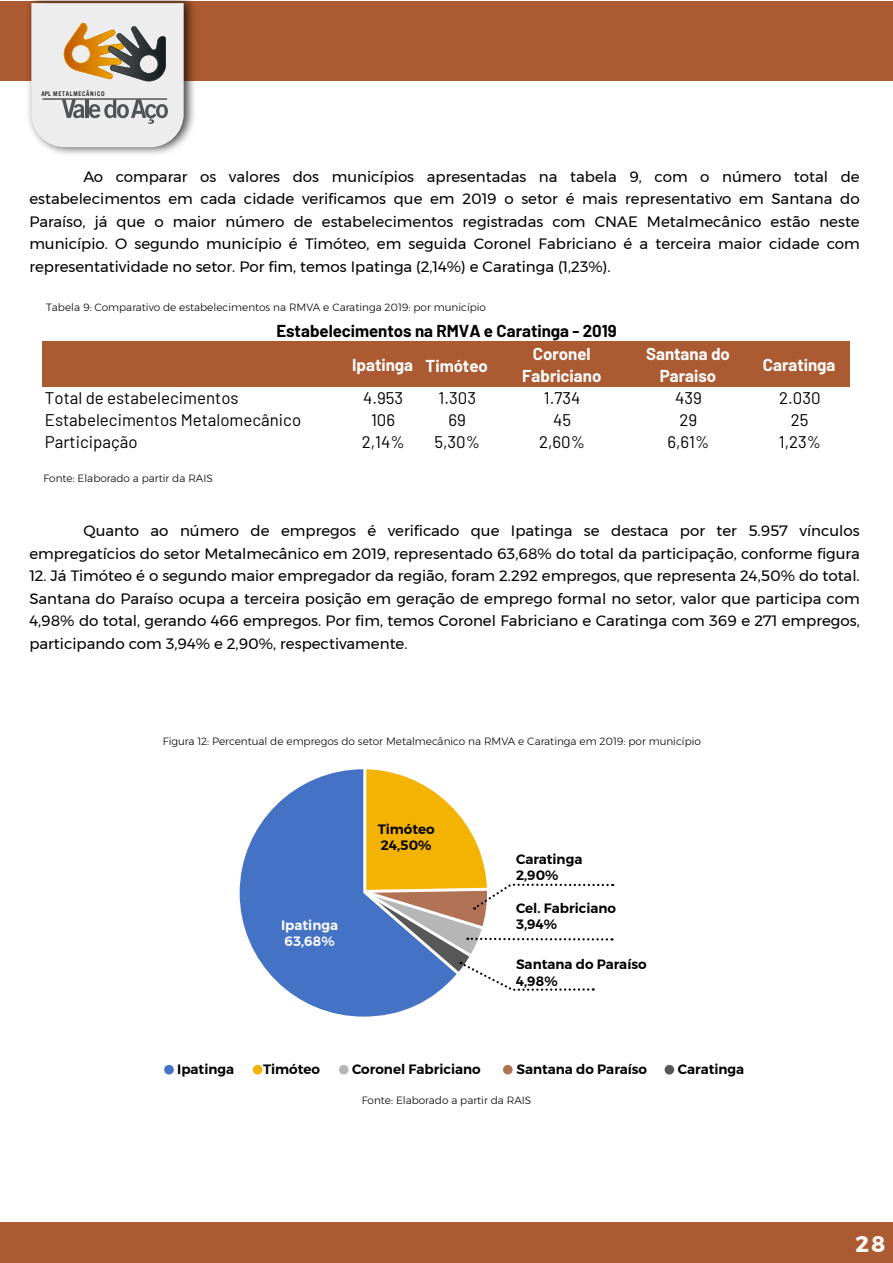
<style>
.page{position:relative;width:893px;height:1263px;background:#fff}
.page>*{position:absolute;margin:0;border:0;box-sizing:border-box;transform-origin:0 0}
.t1{font:700 22.5px "Montserrat";color:#f6f6f6}
.t2{font:16.8px "Barlow";color:#000}
.t3{font:700 16.8px/22.2px "Barlow";color:#fff;text-align:center}
.t4{font:700 16.8px "Barlow";color:#000}
.t5{font:15px/22.5px "Montserrat";color:#000;text-align:justify}
.t6{font:600 13.5px/16.2px "Montserrat";color:#000}
.t7{font:600 13.5px/16.2px "Montserrat";color:#fff}
.t8{font:300 10.5px "Montserrat";color:#000}
.t9{font:700 condensed 6.45px "Trade Gothic Next LT Pro";letter-spacing:.115em;color:#1d1d1b}
</style>
<div class="page">
<div style="left:0;top:1px;width:893px;height:80px;background:#ac5a31"></div>
<div style="left:0;top:1222px;width:893px;height:41px;background:#ac5a31"></div>
<img style="left:28px;top:0;width:167px;height:155px">
<svg style="left:31px;top:3px;width:153px;height:144px;background:#d5cfc6"></svg>
<hr style="left:42px;top:98px;width:125px;height:2px;background:#575756">
<svg style="left:239px;top:771px;width:199px;height:246px;fill:#4472c4"></svg>
<svg style="left:341px;top:769px;width:272px;height:223px"></svg>
<div style="left:164px;top:1065px;width:10px;height:9px;background:#4472c4;border-radius:50%"></div>
<div style="left:253px;top:1065px;width:9px;height:9px;background:#f4b300;border-radius:50%"></div>
<div style="left:339px;top:1065px;width:10px;height:9px;background:#b7b6b6;border-radius:50%"></div>
<div style="left:503px;top:1065px;width:10px;height:9px;background:#b27256;border-radius:50%"></div>
<div style="left:665px;top:1065px;width:9px;height:9px;background:#595858;border-radius:50%"></div>
<div style="left:43px;top:341px;width:807px;height:46px;background:#ac5a31"></div>
<p class="t9" style="left:42px;top:90px;width:64px">APL METALMECÂNICO</p>
<p class="t5" style="left:29px;top:165px;width:832px;text-indent:54px">Ao comparar os valores dos municípios apresentadas na tabela 9, com o número total de estabelecimentos em cada cidade verificamos que em 2019 o setor é mais representativo em Santana do Paraíso, já que o maior número de estabelecimentos registradas com CNAE Metalmecânico estão neste município. O segundo município é Timóteo, em seguida Coronel Fabriciano é a terceira maior cidade com representatividade no setor. Por fim, temos Ipatinga (2,14%) e Caratinga (1,23%).</p>
<p class="t8" style="left:46px;top:300px;width:441px">Tabela 9: Comparativo de estabelecimentos na RMVA e Caratinga 2019: por município</p>
<p class="t4" style="left:276px;top:318px;width:342px">Estabelecimentos na RMVA e Caratinga - 2019</p>
<p class="t3" style="left:352px;top:353px;width:137px">Ipatinga Timóteo</p>
<p class="t3" style="left:522px;top:342px;width:81px">Coronel<br>Fabriciano</p>
<p class="t3" style="left:646px;top:342px;width:85px">Santana do<br>Paraiso</p>
<p class="t3" style="left:763px;top:353px;width:74px">Caratinga</p>
<p class="t2" style="left:45px;top:386px;width:195px">Total de estabelecimentos</p>
<p class="t2" style="left:363px;top:386px;width:42px">4.953</p>
<p class="t2" style="left:439px;top:386px;width:39px">1.303</p>
<p class="t2" style="left:544px;top:386px;width:38px">1.734</p>
<p class="t2" style="left:675px;top:386px;width:28px">439</p>
<p class="t2" style="left:779px;top:386px;width:43px">2.030</p>
<p class="t2" style="left:45px;top:408px;width:258px">Estabelecimentos Metalomecânico</p>
<p class="t2" style="left:371px;top:408px;width:26px">106</p>
<p class="t2" style="left:449px;top:408px;width:19px">69</p>
<p class="t2" style="left:553px;top:408px;width:20px">45</p>
<p class="t2" style="left:680px;top:408px;width:19px">29</p>
<p class="t2" style="left:791px;top:408px;width:19px">25</p>
<p class="t2" style="left:45px;top:430px;width:94px">Participação</p>
<p class="t2" style="left:362px;top:430px;width:44px">2,14%</p>
<p class="t2" style="left:434px;top:430px;width:47px">5,30%</p>
<p class="t2" style="left:539px;top:430px;width:47px">2,60%</p>
<p class="t2" style="left:668px;top:430px;width:43px">6,61%</p>
<p class="t2" style="left:779px;top:430px;width:44px">1,23%</p>
<p class="t8" style="left:43px;top:470px;width:171px">Fonte: Elaborado a partir da RAIS</p>
<p class="t5" style="left:29px;top:519px;width:832px;text-align:right">Quanto ao número de empregos é verificado que Ipatinga se destaca por ter 5.957 vínculos empregatícios do setor Metalmecânico em 2019, representado 63,68% do total da participação, conforme figura</p>
<p class="t5" style="left:29px;top:564px;width:832px">12. Já Timóteo é o segundo maior empregador da região, foram 2.292 empregos, que representa 24,50% do total.<br>Santana do Paraíso ocupa a terceira posição em geração de emprego formal no setor, valor que participa com 4,98% do total, gerando 466 empregos. Por fim, temos Coronel Fabriciano e Caratinga com 369 e 271 empregos, participando com 3,94% e 2,90%, respectivamente.</p>
<p class="t8" style="left:163px;top:734px;width:540px">Figura 12: Percentual de empregos do setor Metalmecânico na RMVA e Caratinga em 2019: por município</p>
<p class="t7" style="left:281px;top:917px;width:59px">Ipatinga<br>63,68%</p>
<p class="t6" style="left:378px;top:821px;width:59px">Timóteo<br>24,50%</p>
<p class="t6" style="left:516px;top:851px;width:68px">Caratinga<br>2,90%</p>
<p class="t6" style="left:516px;top:900px;width:102px">Cel. Fabriciano<br>3,94%</p>
<p class="t6" style="left:516px;top:956px;width:132px">Santana do Paraíso<br>4,98%</p>
<p class="t6" style="left:177px;top:1061px;width:59px">Ipatinga</p>
<p class="t6" style="left:263px;top:1061px;width:59px">Timóteo</p>
<p class="t6" style="left:352px;top:1061px;width:130px">Coronel Fabriciano</p>
<p class="t6" style="left:516px;top:1061px;width:132px">Santana do Paraíso</p>
<p class="t6" style="left:678px;top:1061px;width:68px">Caratinga</p>
<p class="t8" style="left:362px;top:1092px;width:171px">Fonte: Elaborado a partir da RAIS</p>
<h1 class="t1" style="left:856px;top:1225px;width:32px">28</h1>
</div>
